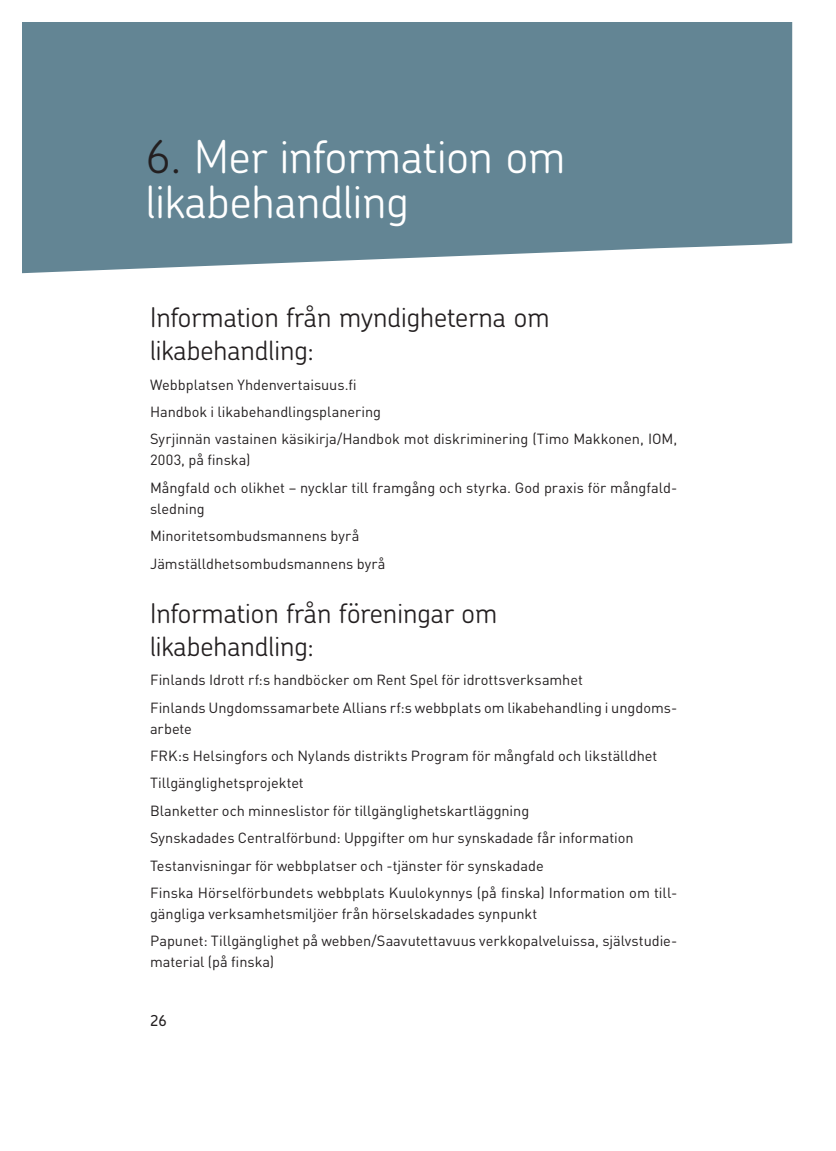
<style>
.page{position:relative;width:836px;height:1151px;background:#fff}
.page>*{position:absolute;margin:0;border:0;box-sizing:border-box;transform-origin:0 0}
.t1{font:300 45px/45px "Chevin";color:#fff}
.t2{font:300 27px/33px "Chevin";color:#231f20}
.t3{font:500 15px "Chevin";color:#231f20}
.t4{font:14.55px/27.5px "DIN";color:#231f20}
.s1{color:#231f20}
</style>
<div class="page">
<div style="left:22px;top:22px;width:770px;height:252px;background:#638594"></div>
<svg style="left:792px;top:22px;width:1px;height:221px"></svg>
<h1 class="t1" style="left:146px;top:134px;width:421px"><span class="s1">6.</span> Mer information om likabehandling</h1>
<h2 class="t2" style="left:150px;top:300px;width:401px">Information från myndigheterna om likabehandling:</h2>
<p class="t4" style="left:150px;top:370px;width:529px">Webbplatsen Yhdenvertaisuus.fi<br>Handbok i likabehandlingsplanering<br>Syrjinnän vastainen käsikirja/Handbok mot diskriminering (Timo Makkonen, IOM,</p>
<p class="t4" style="left:150px;top:446px;width:529px">2003, på finska)<br>Mångfald och olikhet – nycklar till framgång och styrka. God praxis för mångfald-</p>
<p class="t4" style="left:150px;top:494px;width:237px">sledning<br>Minoritetsombudsmannens byrå<br>Jämställdhetsombudsmannens byrå</p>
<h2 class="t2" style="left:150px;top:596px;width:349px">Information från föreningar om likabehandling:</h2>
<p class="t4" style="left:150px;top:666px;width:529px">Finlands Idrott rf:s handböcker om Rent Spel för idrottsverksamhet<br>Finlands Ungdomssamarbete Allians rf:s webbplats om likabehandling i ungdoms-</p>
<p class="t4" style="left:150px;top:714px;width:529px">arbete<br>FRK:s Helsingfors och Nylands distrikts Program för mångfald och likställdhet Tillgänglighetsprojektet<br>Blanketter och minneslistor för tillgänglighetskartläggning<br>Synskadades Centralförbund: Uppgifter om hur synskadade får information Testanvisningar för webbplatser och -tjänster för synskadade<br>Finska Hörselförbundets webbplats Kuulokynnys (på finska) Information om till-</p>
<p class="t4" style="left:150px;top:899px;width:529px">gängliga verksamhetsmiljöer från hörselskadades synpunkt<br>Papunet: Tillgänglighet på webben/Saavutettavuus verkkopalveluissa, självstudie-</p>
<p class="t4" style="left:150px;top:948px;width:126px">material (på finska)</p>
<p class="t3" style="left:150px;top:1011px;width:18px">26</p>
</div>
